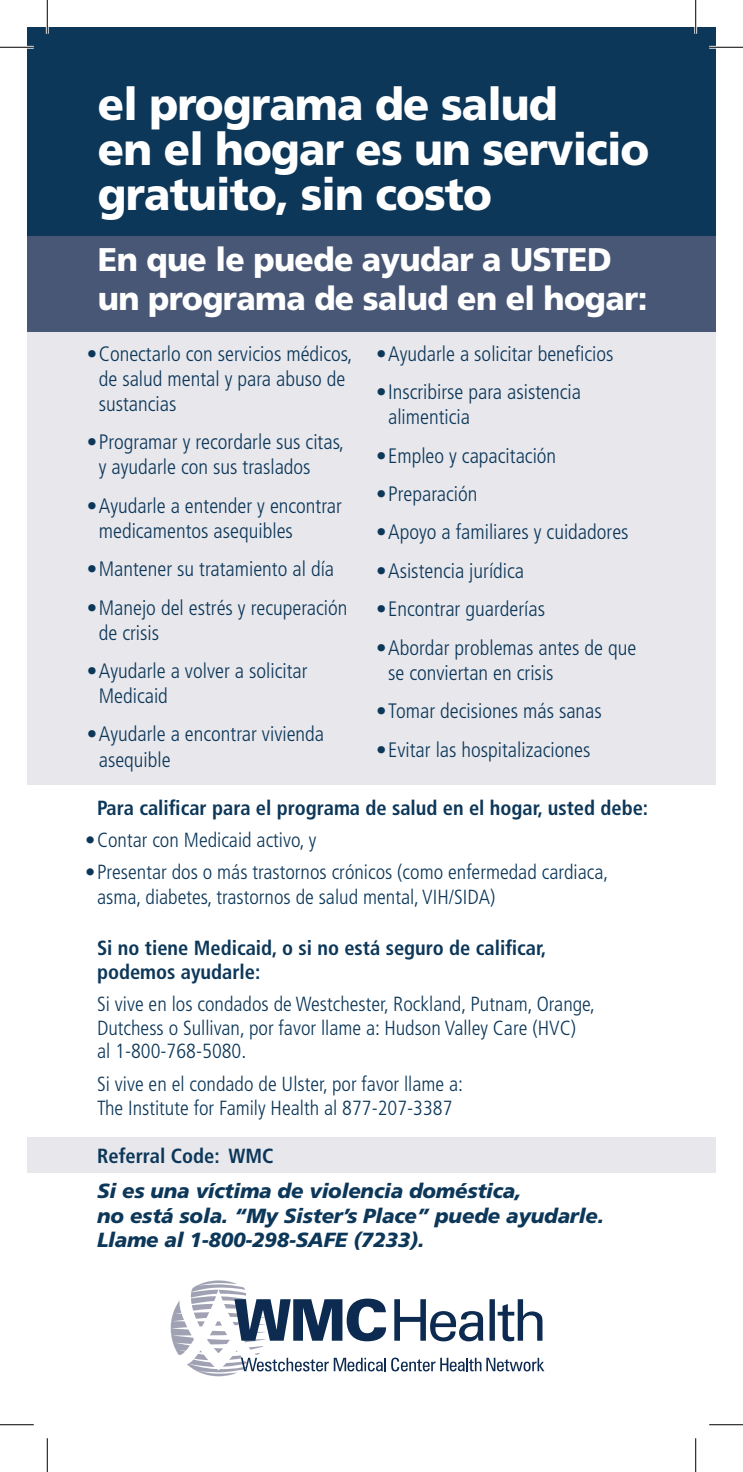
<style>
.page{position:relative;width:743px;height:1472px;background:#fff}
.page>*{position:absolute;margin:0;border:0;box-sizing:border-box;transform-origin:0 0}
.t1{font:900 45px/45px "Frutiger";letter-spacing:-.02em;color:#fff;scale:.96 1}
.t2{font:900 32.85px/39.4px "Frutiger";letter-spacing:-.02em;color:#fff}
.t3{font:300 condensed 20.93px/25px "Frutiger";color:#0c3759}
.t4{font:300 condensed 20.47px/24.5px "Frutiger";color:#0c3759}
.t5{font:700 condensed 20.47px/23.6px "Frutiger";color:#0c3759}
.t6{font:italic 900 20.47px/24.5px "Frutiger";letter-spacing:-.01em;color:#0c3759}
</style>
<div class="page">
<div style="left:27px;top:1137px;width:689px;height:36px;background:#e7e7ec"></div>
<div style="left:27px;top:124px;width:689px;height:660px;background:#e7e7ec"></div>
<div style="left:27px;top:27px;width:689px;height:209px;background:#0c3759"></div>
<div style="left:27px;top:236px;width:689px;height:95px;background:#475775"></div>
<svg style="left:171px;top:1280px;width:373px;height:96px"></svg>
<hr style="left:0;top:46px;width:34px;height:3px;background:#fff">
<hr style="left:709px;top:46px;width:33px;height:3px;background:#fff">
<hr style="left:46px;top:0;width:3px;height:34px;background:#fff">
<hr style="left:694px;top:0;width:3px;height:34px;background:#fff">
<hr style="left:0;top:47px;width:34px;height:1px;background:#000">
<hr style="left:709px;top:47px;width:33px;height:1px;background:#000">
<hr style="left:0;top:1424px;width:34px;height:1px;background:#000">
<hr style="left:709px;top:1424px;width:33px;height:1px;background:#000">
<hr style="left:47px;top:0;width:1px;height:34px;background:#000">
<hr style="left:47px;top:1438px;width:1px;height:34px;background:#000">
<hr style="left:695px;top:0;width:1px;height:34px;background:#000">
<hr style="left:695px;top:1438px;width:1px;height:34px;background:#000">
<h1 class="t1" style="left:98px;top:82px;width:576px">el programa de salud<br>en el hogar es un servicio gratuito, sin costo</h1>
<h2 class="t2" style="left:98px;top:240px;width:551px">En que le puede ayudar a USTED un programa de salud en el hogar:</h2>
<p class="t3" style="left:99px;top:341px;width:255px;text-indent:-12px">•Conectarlo con servicios médicos, de salud mental y para abuso de sustancias</p>
<p class="t3" style="left:99px;top:430px;width:247px;text-indent:-12px">•Programar y recordarle sus citas, y ayudarle con sus traslados</p>
<p class="t3" style="left:99px;top:493px;width:245px;text-indent:-12px">•Ayudarle a entender y encontrar medicamentos asequibles</p>
<p class="t3" style="left:87px;top:557px;width:249px">•Mantener su tratamiento al día</p>
<p class="t3" style="left:99px;top:595px;width:250px;text-indent:-12px">•Manejo del estrés y recuperación de crisis</p>
<p class="t3" style="left:99px;top:658px;width:210px;text-indent:-12px">•Ayudarle a volver a solicitar<br>Medicaid</p>
<p class="t3" style="left:99px;top:722px;width:227px;text-indent:-12px">•Ayudarle a encontrar vivienda asequible</p>
<p class="t3" style="left:376px;top:341px;width:239px">•Ayudarle a solicitar beneficios</p>
<p class="t3" style="left:388px;top:380px;width:194px;text-indent:-12px">•Inscribirse para asistencia alimenticia</p>
<p class="t3" style="left:376px;top:443px;width:182px">•Empleo y capacitación</p>
<p class="t3" style="left:376px;top:481px;width:103px">•Preparación</p>
<p class="t3" style="left:376px;top:520px;width:254px">•Apoyo a familiares y cuidadores</p>
<p class="t3" style="left:376px;top:558px;width:150px">•Asistencia jurídica</p>
<p class="t3" style="left:376px;top:597px;width:170px">•Encontrar guarderías</p>
<p class="t3" style="left:388px;top:635px;width:250px;text-indent:-12px">•Abordar problemas antes de que se conviertan en crisis</p>
<p class="t3" style="left:376px;top:698px;width:227px">•Tomar decisiones más sanas</p>
<p class="t3" style="left:376px;top:737px;width:216px">•Evitar las hospitalizaciones</p>
<p class="t5" style="left:97px;top:795px;width:552px">Para calificar para el programa de salud en el hogar, usted debe:</p>
<p class="t4" style="left:85px;top:827px;width:233px">•Contar con Medicaid activo, y</p>
<p class="t4" style="left:97px;top:860px;width:513px;text-indent:-12px">•Presentar dos o más trastornos crónicos (como enfermedad cardiaca, asma, diabetes, trastornos de salud mental, VIH/SIDA)</p>
<p class="t5" style="left:97px;top:936px;width:451px">Si no tiene Medicaid, o si no está seguro de calificar, podemos ayudarle:</p>
<p class="t4" style="left:97px;top:992px;width:499px;line-height:23.6px">Si vive en los condados de Westchester, Rockland, Putnam, Orange,<br>Dutchess o Sullivan, por favor llame a: Hudson Valley Care (HVC)<br>al 1-800-768-5080.</p>
<p class="t4" style="left:97px;top:1071px;width:367px">Si vive en el condado de Ulster, por favor llame a:<br>The Institute for Family Health al 877-207-3387</p>
<p class="t5" style="left:97px;top:1144px;width:178px">Referral Code: WMC</p>
<p class="t6" style="left:97px;top:1178px;width:508px">Si es una víctima de violencia doméstica,<br>no está sola. “My Sister’s Place” puede ayudarle.<br>Llame al 1-800-298-SAFE (7233).</p>
</div>
